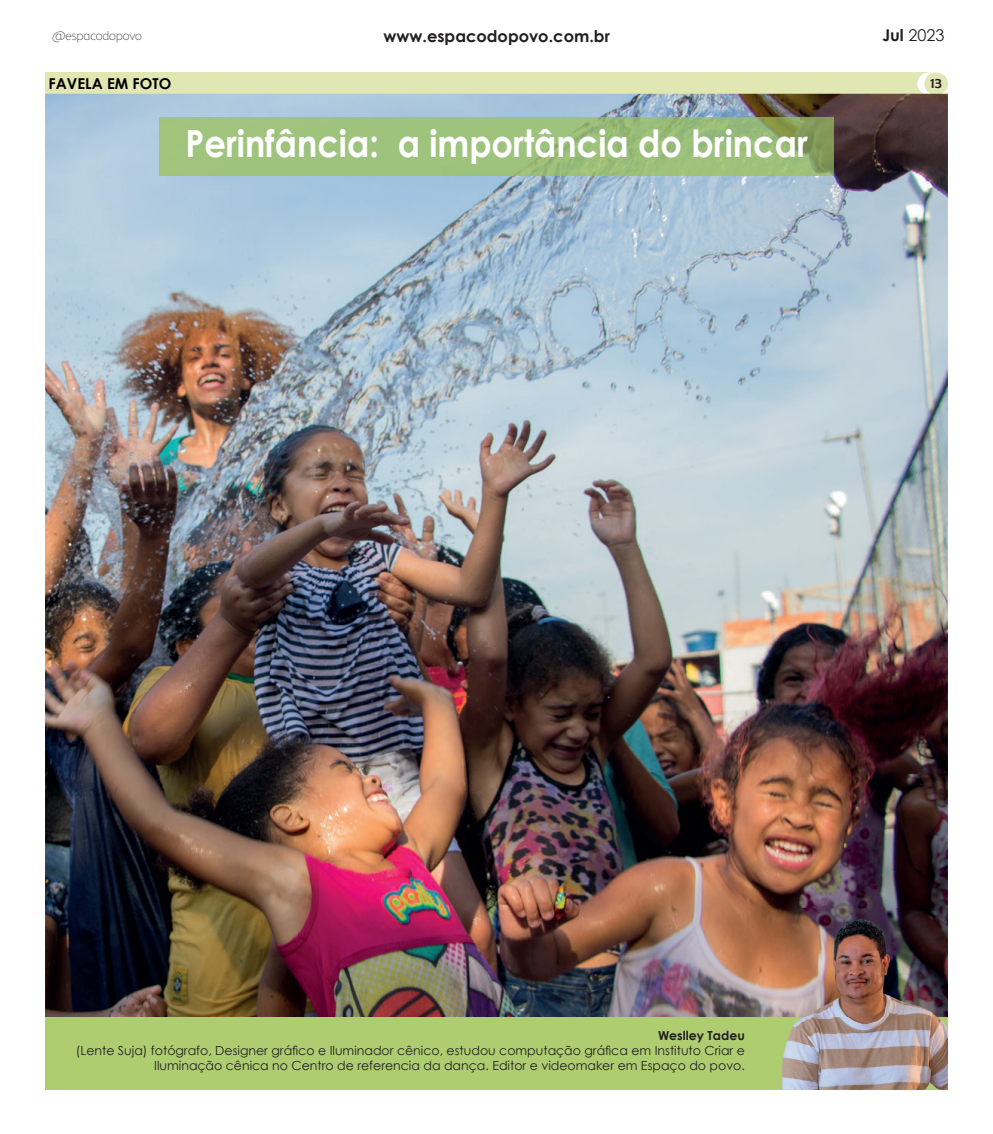
<style>
.page{position:relative;width:993px;height:1134px;background:#fff}
.page>*{position:absolute;margin:0;border:0;box-sizing:border-box;transform-origin:0 0}
.t1{font:700 37.5px "Century Gothic";color:#fff;scale:.9 1}
.t2{font:700 16.25px "Century Gothic";color:#231f20}
.t3{font:16.25px "Century Gothic";color:#231f20}
.t4{font:700 15px "Century Gothic";color:#000}
.t5{font:15px "Berlin Sans FB";color:#231f20}
.t6{font:12.5px/15px "Century Gothic";color:#231f20;text-align:right}
.t7{font:100 12.5px "Brooklyn Samuels Five";color:#231f20}
.t8{font:700 12.5px "Century Gothic";color:#231f20}
.s1{font-weight:700}
</style>
<div class="page">
<div style="left:45px;top:72px;width:885px;height:23px;background:#e0e7b2"></div>
<div style="left:917px;top:73px;width:23px;height:22px;background:#fff;border-radius:50%"></div>
<div style="left:924px;top:73px;width:23px;height:22px;background:#e0e7b4;border-radius:50%"></div>
<img style="left:45px;top:94px;width:902px;height:923px">
<div style="left:45px;top:1017px;width:902px;height:73px;background:#aecd71"></div>
<img style="left:947px;top:909px;width:1px;height:108px">
<img style="left:779px;top:909px;width:168px;height:181px">
<img style="left:160px;top:118px;width:673px;height:57px">
<p class="t7" style="left:52px;top:29px;width:91px">@espacodopovo</p>
<h2 class="t2" style="left:383px;top:23px;width:228px">www.espacodopovo.com.br</h2>
<h2 class="t3" style="left:882px;top:24px;width:64px"><span class="s1">Jul</span> 2023</h2>
<p class="t4" style="left:49px;top:72px;width:124px">FAVELA EM FOTO</p>
<p class="t5" style="left:930px;top:75px;width:13px">13</p>
<h1 class="t1" style="left:185px;top:115px;width:692px">Perinfância: a importância do brincar</h1>
<p class="t8" style="left:657px;top:1026px;width:88px">Weslley Tadeu</p>
<p class="t6" style="left:76px;top:1042px;width:670px">(Lente Suja) fotógrafo, Designer gráfico e Iluminador cênico, estudou computação gráfica em Instituto Criar e<br>Iluminação cênica no Centro de referencia da dança. Editor e videomaker em Espaço do povo.</p>
</div>
